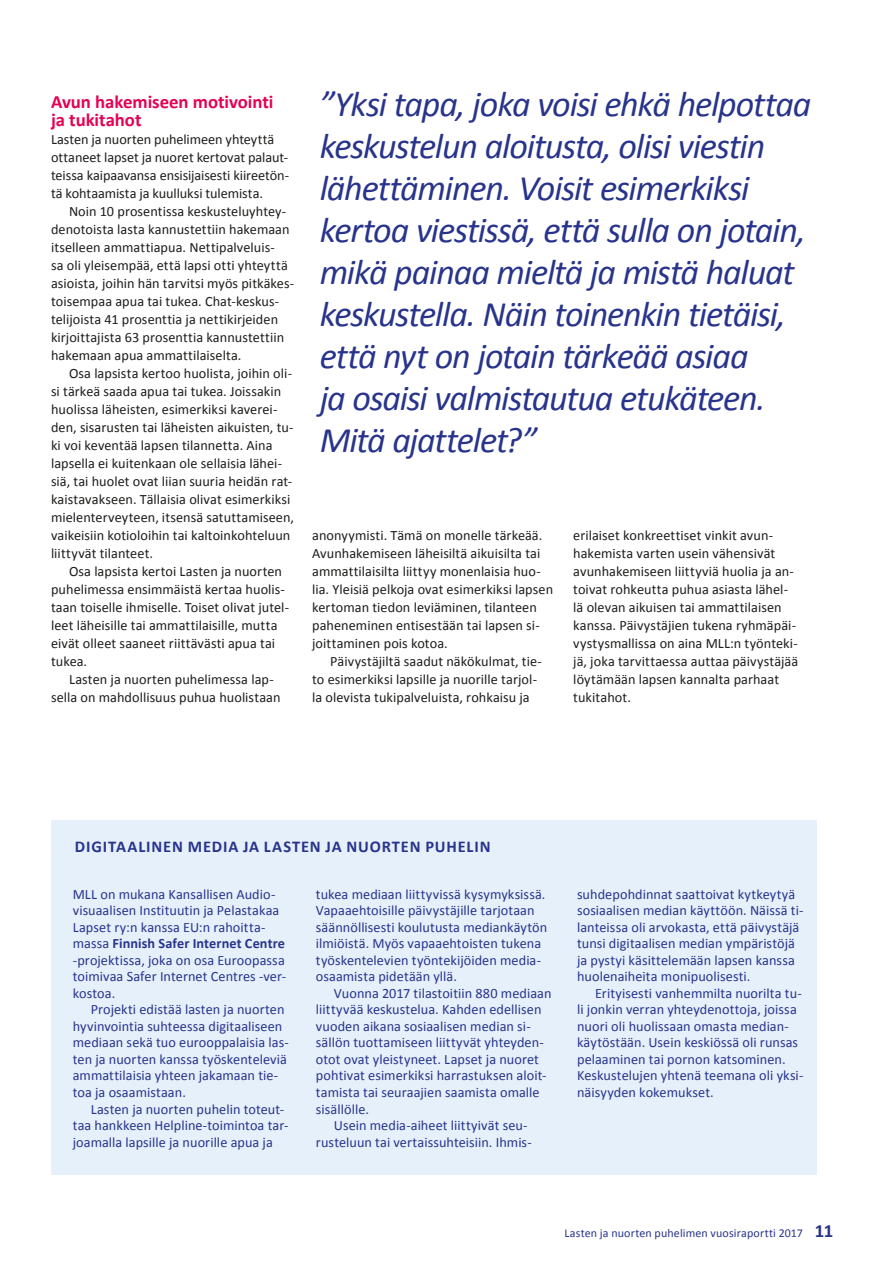
<style>
.page{position:relative;width:893px;height:1263px;background:#fff}
.page>*{position:absolute;margin:0;border:0;box-sizing:border-box;transform-origin:0 0}
.t1{font:italic 36px/42px "Calibri";letter-spacing:-.03em;color:#28348b}
.t2{font:700 18.75px/18px "Calibri";color:#e50054}
.t3{font:700 16.5px "Calibri";letter-spacing:.05em;color:#28348b}
.t4{font:14.25px/18px "Calibri";letter-spacing:.005em;color:#1d1d1b}
.t5{font:14.25px/16.5px "Calibri";letter-spacing:.005em;color:#28348b}
.t6{font:12px "Calibri";letter-spacing:.01em;color:#28348b}
.s1{font-weight:700}
.s2{font-weight:700;font-size:18.75px}
</style>
<div class="page">
<div style="left:51px;top:820px;width:765px;height:355px;background:#e6f0fb"></div>
<h2 class="t2" style="left:51px;top:92px;width:224px">Avun hakemiseen motivointi ja tukitahot</h2>
<p class="t4" style="left:51px;top:130px;width:240px">Lasten ja nuorten puhelimeen yhteyttä ottaneet lapset ja nuoret kertovat palaut&shy;teissa kaipaavansa ensisijaisesti kiireetön&shy;tä kohtaamista ja kuulluksi tulemista.</p>
<p class="t4" style="left:51px;top:202px;width:245px;text-indent:18px">Noin 10 prosentissa keskusteluyhtey&shy;denotoista lasta kannustettiin hakemaan itselleen ammattiapua. Nettipalveluis-<br>sa oli yleisempää, että lapsi otti yhteyttä asioista, joihin hän tarvitsi myös pitkäkes&shy;toisempaa apua tai tukea. Chat-keskus&shy;telijoista 41 prosenttia ja nettikirjeiden kirjoittajista 63 prosenttia kannustettiin hakemaan apua ammattilaiselta.</p>
<p class="t4" style="left:51px;top:364px;width:245px;text-indent:18px">Osa lapsista kertoo huolista, joihin oli&shy;si tärkeä saada apua tai tukea. Joissakin huolissa läheisten, esimerkiksi kaverei&shy;den, sisarusten tai läheisten aikuisten, tu&shy;ki voi keventää lapsen tilannetta. Aina lapsella ei kuitenkaan ole sellaisia lähei&shy;siä, tai huolet ovat liian suuria heidän rat&shy;kaistavakseen. Tällaisia olivat esimerkiksi mielenterveyteen, itsensä satuttamiseen, vaikeisiin kotioloihin tai kaltoinkohteluun liittyvät tilanteet.</p>
<p class="t4" style="left:51px;top:562px;width:240px;text-indent:18px">Osa lapsista kertoi Lasten ja nuorten puhelimessa ensimmäistä kertaa huolis&shy;taan toiselle ihmiselle. Toiset olivat jutel&shy;leet läheisille tai ammattilaisille, mutta eivät olleet saaneet riittävästi apua tai tukea.</p>
<p class="t4" style="left:51px;top:670px;width:231px;text-indent:18px">Lasten ja nuorten puhelimessa lap&shy;sella on mahdollisuus puhua huolistaan</p>
<p class="t1" style="left:320px;top:82px;width:493px">”Yksi tapa, joka voisi ehkä helpottaa keskustelun aloitusta, olisi viestin lähettäminen. Voisit esimerkiksi kertoa viestissä, että sulla on jotain, mikä painaa mieltä ja mistä haluat keskustella. Näin toinenkin tietäisi, että nyt on jotain tärkeää asiaa<br>ja osaisi valmistautua etukäteen.<br>Mitä ajattelet?”</p>
<p class="t4" style="left:312px;top:526px;width:242px">anonyymisti. Tämä on monelle tärkeää.<br>Avunhakemiseen läheisiltä aikuisilta tai ammattilaisilta liittyy monenlaisia huo&shy;lia. Yleisiä pelkoja ovat esimerkiksi lapsen kertoman tiedon leviäminen, tilanteen paheneminen entisestään tai lapsen si&shy;joittaminen pois kotoa.</p>
<p class="t4" style="left:312px;top:652px;width:231px;text-indent:18px">Päivystäjiltä saadut näkökulmat, tie&shy;to esimerkiksi lapsille ja nuorille tarjol&shy;la olevista tukipalveluista, rohkaisu ja</p>
<p class="t4" style="left:573px;top:526px;width:226px">erilaiset konkreettiset vinkit avun&shy;hakemista varten usein vähensivät avunhakemiseen liittyviä huolia ja an&shy;toivat rohkeutta puhua asiasta lähel&shy;lä olevan aikuisen tai ammattilaisen kanssa. Päivystäjien tukena ryhmäpäi&shy;vystysmallissa on aina MLL:n työnteki&shy;jä, joka tarvittaessa auttaa päivystäjää löytämään lapsen kannalta parhaat tukitahot.</p>
<p class="t3" style="left:75px;top:836px;width:417px">DIGITAALINEN MEDIA JA LASTEN JA NUORTEN PUHELIN</p>
<p class="t5" style="left:73px;top:885px;width:215px">MLL on mukana Kansallisen Audio&shy;visuaalisen Instituutin ja Pelastakaa<br>Lapset ry:n kanssa EU:n rahoitta&shy;massa <span class="s1">Finnish Safer Internet Centre </span>-projektissa, joka on osa Euroopassa toimivaa Safer Internet Centres -ver&shy;kostoa.</p>
<p class="t5" style="left:73px;top:1001px;width:217px;text-indent:18px">Projekti edistää lasten ja nuorten hyvinvointia suhteessa digitaaliseen mediaan sekä tuo eurooppalaisia las&shy;ten ja nuorten kanssa työskenteleviä ammattilaisia yhteen jakamaan tie&shy;toa ja osaamistaan.</p>
<p class="t5" style="left:73px;top:1100px;width:217px;text-indent:18px">Lasten ja nuorten puhelin toteut&shy;taa hankkeen Helpline-toimintoa tar&shy;joamalla lapsille ja nuorille apua ja</p>
<p class="t5" style="left:316px;top:885px;width:233px">tukea mediaan liittyvissä kysymyksissä.<br>Vapaaehtoisille päivystäjille tarjotaan säännöllisesti koulutusta mediankäytön ilmiöistä. Myös vapaaehtoisten tukena työskentelevien työntekijöiden media&shy;osaamista pidetään yllä.</p>
<p class="t5" style="left:334px;top:984px;width:219px">Vuonna 2017 tilastoitiin 880 mediaan</p>
<p class="t5" style="left:316px;top:1001px;width:227px">liittyvää keskustelua. Kahden edellisen</p>
<p class="t5" style="left:316px;top:1017px;width:216px">vuoden aikana sosiaalisen median si-</p>
<p class="t5" style="left:316px;top:1034px;width:229px">sällön tuottamiseen liittyvät yhteyden-</p>
<p class="t5" style="left:316px;top:1050px;width:225px">otot ovat yleistyneet. Lapset ja nuoret</p>
<p class="t5" style="left:316px;top:1067px;width:232px">pohtivat esimerkiksi harrastuksen aloit-</p>
<p class="t5" style="left:316px;top:1083px;width:225px">tamista tai seuraajien saamista omalle</p>
<p class="t5" style="left:316px;top:1100px;width:55px">sisällölle.</p>
<p class="t5" style="left:334px;top:1116px;width:195px">Usein media-aiheet liittyivät seu-</p>
<p class="t5" style="left:316px;top:1133px;width:217px">rusteluun tai vertaissuhteisiin. Ihmis-</p>
<p class="t5" style="left:577px;top:885px;width:228px">suhdepohdinnat saattoivat kytkeytyä sosiaalisen median käyttöön. Näissä ti&shy;lanteissa oli arvokasta, että päivystäjä tunsi digitaalisen median ympäristöjä ja pystyi käsittelemään lapsen kanssa huolenaiheita monipuolisesti.</p>
<p class="t5" style="left:577px;top:984px;width:228px;text-indent:18px">Erityisesti vanhemmilta nuorilta tu&shy;li jonkin verran yhteydenottoja, joissa nuori oli huolissaan omasta median&shy;käytöstään. Usein keskiössä oli runsas pelaaminen tai pornon katsominen.<br>Keskustelujen yhtenä teemana oli yksi&shy;näisyyden kokemukset.</p>
<p class="t6" style="left:565px;top:1225px;width:270px">Lasten ja nuorten puhelimen vuosiraportti 2017 <span class="s2">11</span></p>
</div>
